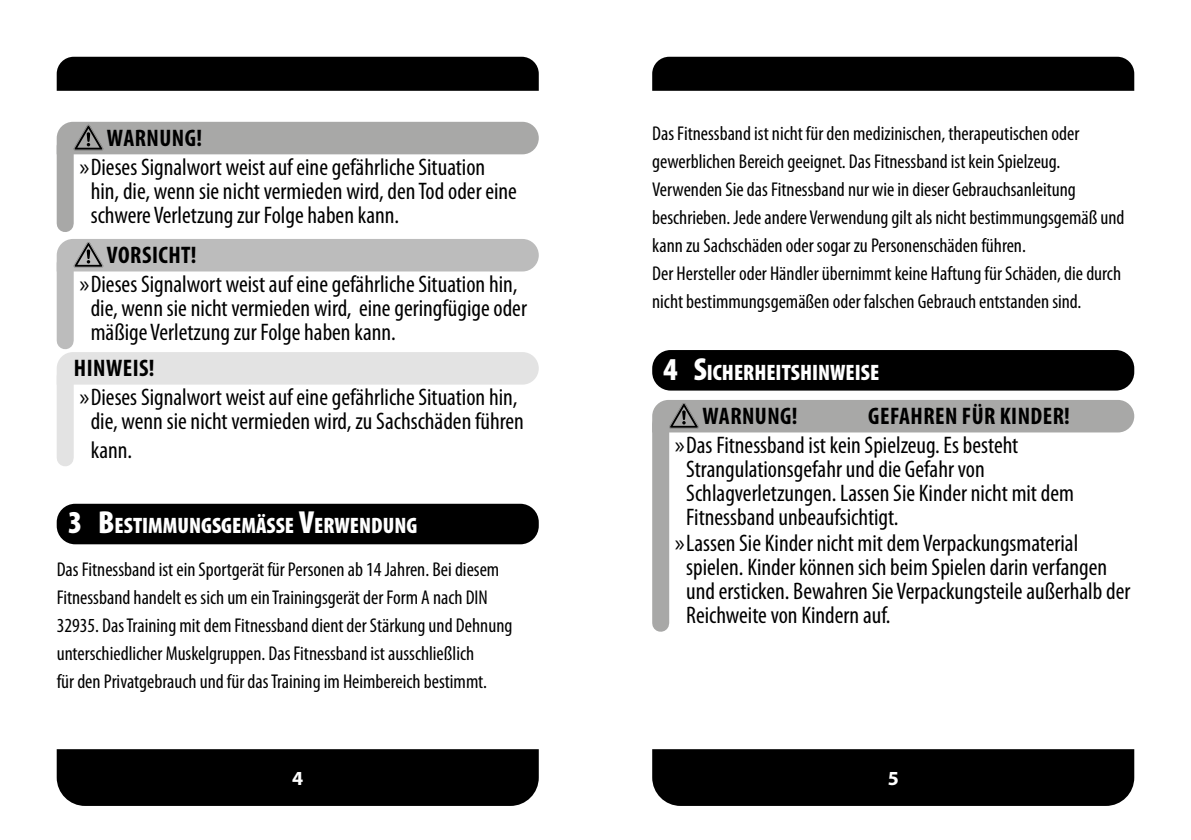
<style>
.page{position:relative;width:1191px;height:840px;background:#fff}
.page>*{position:absolute;margin:0;border:0;box-sizing:border-box;transform-origin:0 0}
.t1{font:condensed 24px/29.6px "Myriad Pro";color:#000}
.t2{font:700 condensed 24px "Myriad Pro";letter-spacing:.02em;color:#000}
.t3{font:900 condensed 22.4px "Myriad Pro";color:#fff}
.t4{font:condensed 20px/28px "Myriad Pro";color:#000}
.t5{font:700 20px "Myriad Pro";color:#fff}
.s1{font-weight:700}
.s2{font-stretch:normal}
.s3{font-size:32px}
</style>
<div class="page">
<div style="left:57px;top:57px;width:482px;height:34px;background:#000"></div>
<div style="left:652px;top:57px;width:482px;height:34px;background:#000"></div>
<div style="left:57px;top:749px;width:482px;height:56px;background:#000"></div>
<div style="left:652px;top:749px;width:482px;height:56px;background:#000"></div>
<div style="left:57px;top:146px;width:17px;height:77px;background:#a8a8a7"></div>
<div style="left:57px;top:263px;width:17px;height:77px;background:#bcbcbc"></div>
<div style="left:57px;top:352px;width:482px;height:32px;background:#e3e3e3"></div>
<div style="left:57px;top:376px;width:17px;height:81px;background:#e3e3e3"></div>
<div style="left:57px;top:503px;width:482px;height:41px;background:#000;border-radius:18px"></div>
<div style="left:57px;top:122px;width:482px;height:32px;background:#a8a8a7"></div>
<div style="left:57px;top:239px;width:482px;height:32px;background:#bcbcbc"></div>
<div style="left:652px;top:350px;width:482px;height:40px;background:#000;border-radius:18px"></div>
<div style="left:652px;top:423px;width:17px;height:200px;background:#a8a8a7"></div>
<div style="left:652px;top:400px;width:482px;height:32px;background:#a8a8a7"></div>
<p class="t1" style="left:79px;top:122px;width:407px;text-indent:28px"><span class="s1">WARNUNG!<br></span><span class="s2">»</span>Dieses Signalwort weist auf eine gefährliche Situation</p>
<p class="t1" style="left:91px;top:179px;width:428px;line-height:24px">hin, die, wenn sie nicht vermieden wird, den Tod oder eine schwere Verletzung zur Folge haben kann.</p>
<p class="t1" style="left:79px;top:239px;width:440px;text-indent:28px"><span class="s1">VORSICHT!<br></span><span class="s2">»</span>Dieses Signalwort weist auf eine gefährliche Situation hin,</p>
<p class="t1" style="left:91px;top:296px;width:438px;line-height:24px">die, wenn sie nicht vermieden wird, eine geringfügige oder mäßige Verletzung zur Folge haben kann.</p>
<p class="t1" style="left:74px;top:352px;width:445px"><span class="s1">HINWEIS!<br></span><span class="s2">»</span>Dieses Signalwort weist auf eine gefährliche Situation hin,</p>
<p class="t1" style="left:91px;top:407px;width:435px;line-height:28px">die, wenn sie nicht vermieden wird, zu Sachschäden führen kann.</p>
<p class="t3" style="left:68px;top:511px;width:351px"><span class="s3">3 B</span>ESTIMMUNGSGEMÄSSE <span class="s3">V</span>ERWENDUNG</p>
<p class="t4" style="left:57px;top:554px;width:457px">Das Fitnessband ist ein Sportgerät für Personen ab 14 Jahren. Bei diesem Fitnessband handelt es sich um ein Trainingsgerät der Form A nach DIN 32935. Das Training mit dem Fitnessband dient der Stärkung und Dehnung unterschiedlicher Muskelgruppen. Das Fitnessband ist ausschließlich<br>für den Privatgebrauch und für das Training im Heimbereich bestimmt.</p>
<p class="t4" style="left:652px;top:119px;width:474px">Das Fitnessband ist nicht für den medizinischen, therapeutischen oder gewerblichen Bereich geeignet. Das Fitnessband ist kein Spielzeug.<br>Verwenden Sie das Fitnessband nur wie in dieser Gebrauchsanleitung beschrieben. Jede andere Verwendung gilt als nicht bestimmungsgemäß und kann zu Sachschäden oder sogar zu Personenschäden führen.<br>Der Hersteller oder Händler übernimmt keine Haftung für Schäden, die durch nicht bestimmungsgemäßen oder falschen Gebrauch entstanden sind.</p>
<p class="t3" style="left:663px;top:357px;width:217px"><span class="s3">4 S</span>ICHERHEITSHINWEISE</p>
<p class="t2" style="left:702px;top:400px;width:97px">WARNUNG!</p>
<p class="t1" style="left:675px;top:400px;width:396px;text-indent:193px"><span class="s1">GEFAHREN FÜR KINDER! </span><span class="s2">»</span>Das Fitnessband ist kein Spielzeug. Es besteht</p>
<p class="t1" style="left:686px;top:454px;width:300px">Strangulationsgefahr und die Gefahr von</p>
<p class="t1" style="left:686px;top:478px;width:389px">Schlagverletzungen. Lassen Sie Kinder nicht mit dem</p>
<p class="t1" style="left:686px;top:502px;width:214px">Fitnessband unbeaufsichtigt.</p>
<p class="t1" style="left:675px;top:527px;width:405px"><span class="s2">»</span>Lassen Sie Kinder nicht mit dem Verpackungsmaterial</p>
<p class="t1" style="left:686px;top:551px;width:422px">spielen. Kinder können sich beim Spielen darin verfangen</p>
<p class="t1" style="left:686px;top:575px;width:445px">und ersticken. Bewahren Sie Verpackungsteile außerhalb der</p>
<p class="t1" style="left:686px;top:599px;width:206px">Reichweite von Kindern auf.</p>
<p class="t5" style="left:292px;top:764px;width:13px">4</p>
<p class="t5" style="left:887px;top:764px;width:13px">5</p>
</div>
